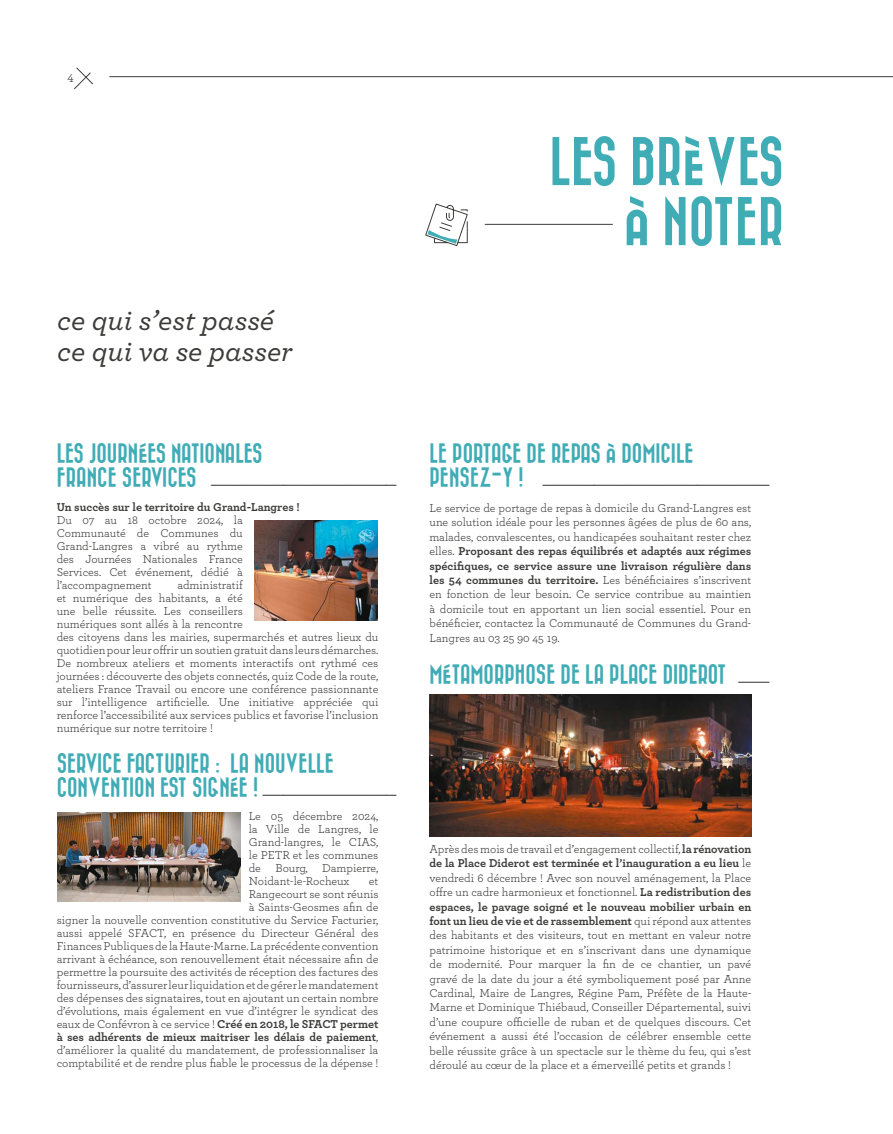
<style>
.page{position:relative;width:893px;height:1134px;background:#fff}
.page>*{position:absolute;margin:0;border:0;box-sizing:border-box;transform-origin:0 0}
.t1{font:50px/60px "Bazar";color:#40acb6;text-align:right}
.t2{font:italic 500 30px/31px "Archer";color:#3c3c3b}
.t3{font:20px/24px "Bazar";color:#40acb6}
.t4{font:20px "Archer";color:#3c3c3b}
.t5{font:12px/13px "Archer";color:#3c3c3b;text-align:justify}
.t6{font:700 12px "Archer";color:#3c3c3b}
.s1{font-family:"Bazar";color:#40acb6}
.s2{font-family:"Archer";color:#3c3c3b}
.s3{font-weight:700}
</style>
<div class="page">
<svg style="left:74px;top:67px;width:19px;height:23px"></svg>
<hr style="left:109px;top:76px;width:784px;height:1px;background:#3c3c3b">
<hr style="left:485px;top:224px;width:128px;height:1px;background:#3c3c3b">
<svg style="left:425px;top:203px;width:43px;height:43px"></svg>
<img style="left:57px;top:813px;width:183px;height:88px">
<img style="left:254px;top:521px;width:123px;height:100px">
<img style="left:429px;top:695px;width:323px;height:141px">
<p class="t5" style="left:67px;top:71px;width:8px">4</p>
<h2 class="t2" style="left:57px;top:303px;width:237px">ce qui s’est passé ce qui va se passer</h2>
<h3 class="t3" style="left:57px;top:442px;width:207px">LES JOURNÉES NATIONALES</h3>
<h3 class="t4" style="left:57px;top:463px;width:341px"><span class="s1">FRANCE SERVICES</span> __________________</h3>
<p class="t6" style="left:57px;top:497px;width:245px">Un succès sur le territoire du Grand-Langres !</p>
<p class="t5" style="left:57px;top:513px;width:188px">Du 07 au 18 octobre 2024, la Communauté de Communes du Grand-Langres a vibré au rythme des Journées Nationales France Services. Cet événement, dédié à l’accompagnement</p>
<p class="t5" style="left:57px;top:578px;width:323px;text-align:left;text-indent:121px">administratif<br>et numérique des habitants, a été<br>une belle réussite. Les conseillers<br>numériques sont allés à la rencontre<br>des citoyens dans les mairies, supermarchés et autres lieux du quotidien pour leur offrir un soutien gratuit dans leurs démarches.<br>De nombreux ateliers et moments interactifs ont rythmé ces journées : découverte des objets connectés, quiz Code de la route, ateliers France Travail ou encore une conférence passionnante sur l’intelligence artificielle. Une initiative appréciée qui renforce l’accessibilité aux services publics et favorise l’inclusion numérique sur notre territoire !</p>
<h3 class="t3" style="left:57px;top:751px;width:341px">SERVICE FACTURIER : LA NOUVELLE<br>CONVENTION EST SIGNÉE ! <span class="s2">_____________</span></h3>
<p class="t5" style="left:249px;top:809px;width:131px">Le 05 décembre 2024, la Ville de Langres, le Grand-langres, le CIAS, le PETR et les communes de Bourg, Dampierre, Noidant-le-Rocheux</p>
<p class="t5" style="left:57px;top:874px;width:323px;text-align:right">et<br>Rangecourt se sont réunis<br>à Saints-Geosmes afin de<br>signer la nouvelle convention constitutive du Service Facturier, aussi appelé SFACT, en présence du Directeur Général des Finances Publiques de la Haute-Marne. La précédente convention arrivant à échéance, son renouvellement était nécessaire afin de permettre la poursuite des activités de réception des factures des fournisseurs, d’assurer leur liquidation et de gérer le mandatement des dépenses des signataires, tout en ajoutant un certain nombre d’évolutions, mais également en vue d’intégrer le syndicat des eaux de Confévron à ce service ! <span class="s3">Créé en 2018, le SFACT permet à ses adhérents de mieux maitriser les délais de paiement</span>, d’améliorer la qualité du mandatement, de professionnaliser la comptabilité et de rendre plus fiable le processus de la dépense !</p>
<h1 class="t1" style="left:549px;top:133px;width:236px">LES BRÈVES<br>À NOTER</h1>
<h3 class="t3" style="left:429px;top:442px;width:266px">LE PORTAGE DE REPAS À DOMICILE</h3>
<h3 class="t4" style="left:429px;top:463px;width:341px"><span class="s1">PENSEZ-Y !</span> ______________________</h3>
<p class="t5" style="left:429px;top:500px;width:323px;line-height:14.4px">Le service de portage de repas à domicile du Grand-Langres est une solution idéale pour les personnes âgées de plus de 60 ans, malades, convalescentes, ou handicapées souhaitant rester chez elles. <span class="s3">Proposant des repas équilibrés et adaptés aux régimes spécifiques, ce service assure une livraison régulière dans les 54 communes du territoire.</span> Les bénéficiaires s’inscrivent en fonction de leur besoin. Ce service contribue au maintien à domicile tout en apportant un lien social essentiel. Pour en bénéficier, contactez la Communauté de Communes du Grand-Langres au 03 25 90 45 19.</p>
<h3 class="t3" style="left:429px;top:663px;width:341px">MÉTAMORPHOSE DE LA PLACE DIDEROT <span class="s2">___</span></h3>
<p class="t5" style="left:429px;top:841px;width:323px;line-height:14.4px">Après des mois de travail et d’engagement collectif, <span class="s3">la rénovation de la Place Diderot est terminée et l’inauguration a eu lieu</span> le vendredi 6 décembre ! Avec son nouvel aménagement, la Place offre un cadre harmonieux et fonctionnel. <span class="s3">La redistribution des espaces, le pavage soigné et le nouveau mobilier urbain en font un lieu de vie et de rassemblement</span> qui répond aux attentes des habitants et des visiteurs, tout en mettant en valeur notre patrimoine historique et en s’inscrivant dans une dynamique de modernité. Pour marquer la fin de ce chantier, un pavé gravé de la date du jour a été symboliquement posé par Anne Cardinal, Maire de Langres, Régine Pam, Préfète de la Haute-Marne et Dominique Thiébaud, Conseiller Départemental, suivi d’une coupure officielle de ruban et de quelques discours. Cet événement a aussi été l’occasion de célébrer ensemble cette belle réussite grâce à un spectacle sur le thème du feu, qui s’est déroulé au cœur de la place et a émerveillé petits et grands !</p>
</div>
